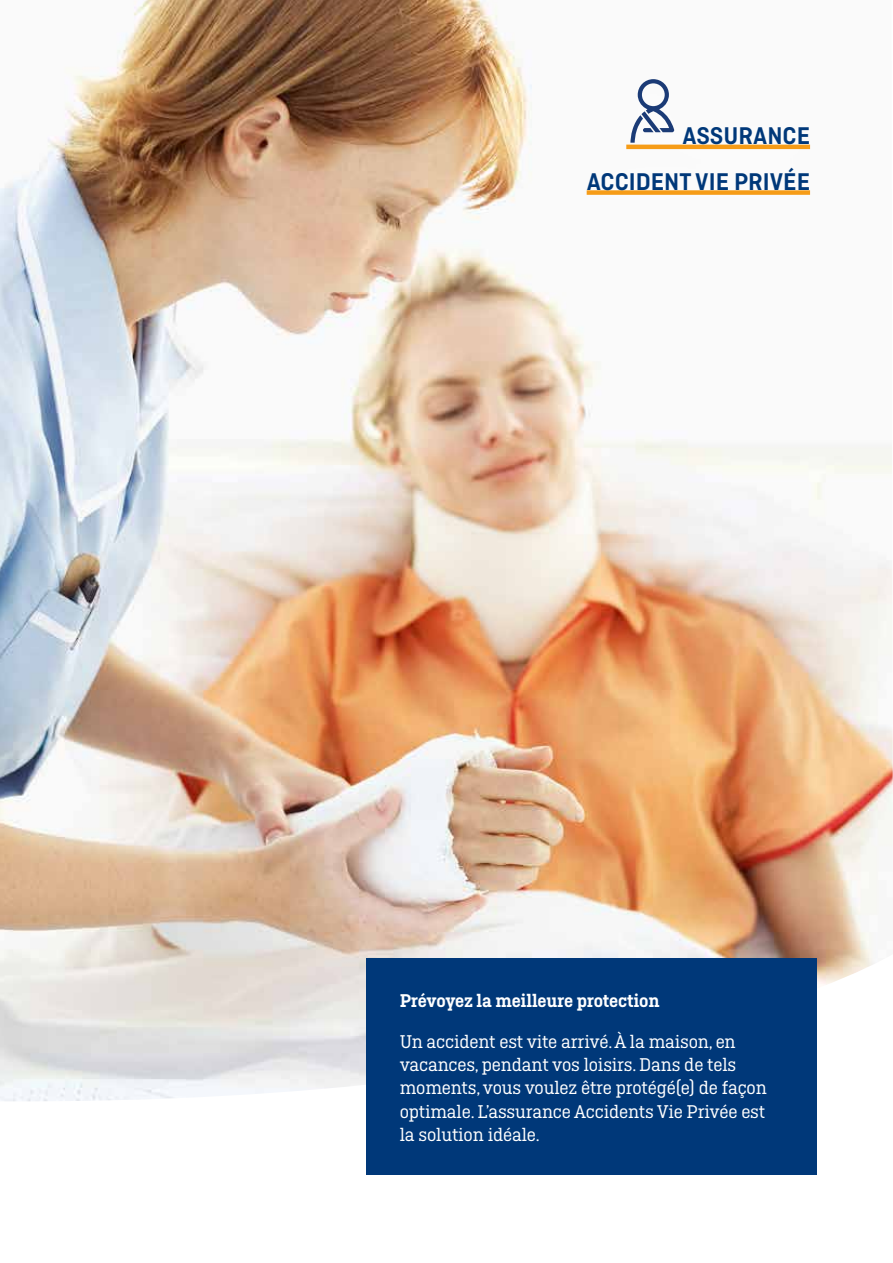
<style>
.page{position:relative;width:893px;height:1263px;background:#fff}
.page>*{position:absolute;margin:0;border:0;box-sizing:border-box;transform-origin:0 0}
.t1{font:600 25.5px/45.8px "Ciutadella";color:#003879;text-align:right}
.t2{font:19.5px/23.4px "Ciutadella Slab";letter-spacing:-.01em;color:#fff}
.t3{font:600 19.5px "Ciutadella Slab";letter-spacing:-.01em;color:#fff}
</style>
<div class="page">
<img style="left:0;top:10px;width:893px;height:1093px">
<div style="left:366px;top:958px;width:450px;height:217px;background:#003879"></div>
<div style="left:53px;top:0;width:714px;height:10px;background:#fff;opacity:.9"></div>
<div style="left:557px;top:49px;width:282px;height:177px;background:#fff"></div>
<hr style="left:626px;top:145px;width:184px;height:4px;background:#f69c17">
<div style="left:587px;top:190px;width:223px;height:5px;background:#f69c17"></div>
<svg style="left:630px;top:79px;width:44px;height:64px"></svg>
<h1 class="t1" style="left:587px;top:113px;width:225px">ASSURANCE<br>ACCIDENT VIE PRIVÉE</h1>
<p class="t3" style="left:400px;top:990px;width:261px">Prévoyez la meilleure protection</p>
<p class="t2" style="left:400px;top:1029px;width:369px">Un accident est vite arrivé. À la maison, en vacances, pendant vos loisirs. Dans de tels moments, vous voulez être protégé(e) de façon optimale. L’assurance Accidents Vie Privée est la solution idéale.</p>
</div>
